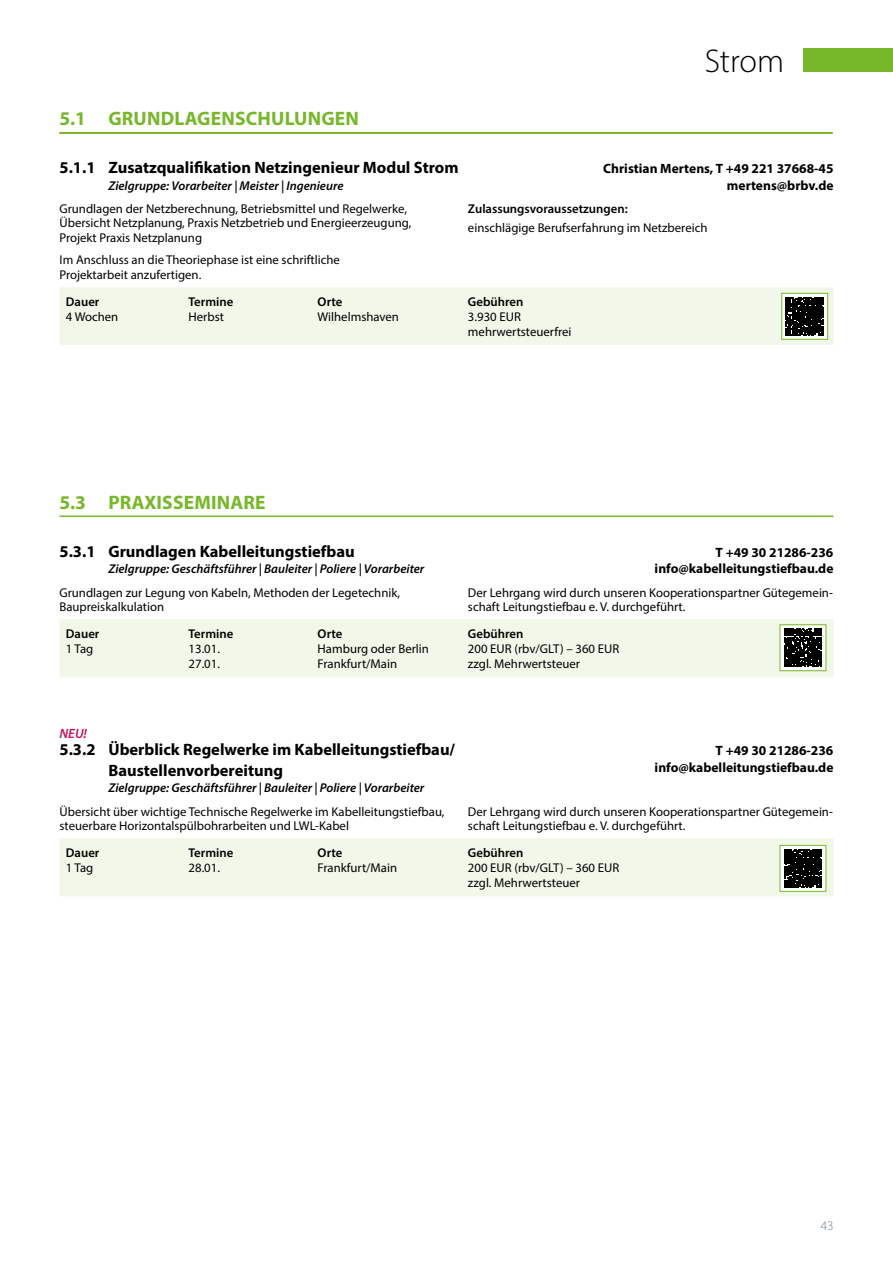
<style>
.page{position:relative;width:893px;height:1263px;background:#fff}
.page>*{position:absolute;margin:0;border:0;box-sizing:border-box;transform-origin:0 0}
.t1{font:300 33px "Myriad Pro";color:#000}
.t2{font:700 19.5px "Myriad Pro";letter-spacing:.01em;color:#76b82a}
.t3{font:700 16.5px/20.2px "Myriad Pro";color:#000}
.t4{font:700 13.5px/16.2px "Myriad Pro";color:#000;text-align:right}
.t5{font:italic 600 13.5px "Myriad Pro";color:#c0155d}
.t6{font:300 13.2px "Myriad Pro";color:#678287}
.t7{font:12.75px/14.2px "Myriad Pro";color:#000}
.t8{font:italic 600 12.75px "Myriad Pro";color:#000}
.t9{font:600 12.75px "Myriad Pro";color:#000}
</style>
<div class="page">
<div style="left:803px;top:48px;width:90px;height:24px;background:#76b82a"></div>
<hr style="left:60px;top:132px;width:773px;height:2px;background:#76b82a">
<div style="left:60px;top:287px;width:773px;height:58px;background:#f1f7e9"></div>
<div style="left:781px;top:293px;width:47px;height:47px;border:1px solid #76b82a"></div>
<hr style="left:60px;top:515px;width:773px;height:2px;background:#76b82a">
<div style="left:60px;top:619px;width:773px;height:58px;background:#f1f7e9"></div>
<div style="left:780px;top:624px;width:46px;height:47px;border:1px solid #76b82a"></div>
<div style="left:60px;top:838px;width:773px;height:58px;background:#f1f7e9"></div>
<div style="left:780px;top:845px;width:46px;height:47px;border:1px solid #76b82a"></div>
<h1 class="t1" style="left:705px;top:41px;width:81px">Strom</h1>
<h2 class="t2" style="left:60px;top:106px;width:301px">5.1 GRUNDLAGENSCHULUNGEN</h2>
<p class="t3" style="left:60px;top:157px;width:401px">5.1.1 Zusatzqualifikation Netzingenieur Modul Strom</p>
<p class="t8" style="left:108px;top:178px;width:237px">Zielgruppe: Vorarbeiter | Meister | Ingenieure</p>
<p class="t4" style="left:603px;top:160px;width:232px">Christian Mertens, T +49 221 37668-45 mertens@brbv.de</p>
<p class="t7" style="left:60px;top:202px;width:353px">Grundlagen der Netzberechnung, Betriebsmittel und Regelwerke,<br>Übersicht Netzplanung, Praxis Netzbetrieb und Energieerzeugung,<br>Projekt Praxis Netzplanung</p>
<p class="t7" style="left:60px;top:253px;width:282px">Im Anschluss an die Theoriephase ist eine schriftliche<br>Projektarbeit anzufertigen.</p>
<p class="t9" style="left:468px;top:201px;width:161px">Zulassungsvoraussetzungen:</p>
<p class="t7" style="left:468px;top:220px;width:241px">einschlägige Berufserfahrung im Netzbereich</p>
<p class="t9" style="left:66px;top:294px;width:35px">Dauer</p>
<p class="t7" style="left:66px;top:309px;width:54px">4 Wochen</p>
<p class="t9" style="left:189px;top:294px;width:46px">Termine</p>
<p class="t7" style="left:189px;top:309px;width:37px">Herbst</p>
<p class="t9" style="left:318px;top:294px;width:26px">Orte</p>
<p class="t7" style="left:318px;top:309px;width:83px">Wilhelmshaven</p>
<p class="t9" style="left:468px;top:294px;width:57px">Gebühren</p>
<p class="t7" style="left:468px;top:309px;width:105px;line-height:14.7px">3.930 EUR mehrwertsteuerfrei</p>
<h2 class="t2" style="left:60px;top:489px;width:208px">5.3 PRAXISSEMINARE</h2>
<p class="t3" style="left:60px;top:540px;width:297px">5.3.1 Grundlagen Kabelleitungstiefbau</p>
<p class="t8" style="left:108px;top:561px;width:317px">Zielgruppe: Geschäftsführer | Bauleiter | Poliere | Vorarbeiter</p>
<p class="t4" style="left:655px;top:544px;width:180px">T +49 30 21286-236 info@kabelleitungstiefbau.de</p>
<p class="t7" style="left:60px;top:585px;width:342px">Grundlagen zur Legung von Kabeln, Methoden der Legetechnik,<br>Baupreiskalkulation</p>
<p class="t7" style="left:468px;top:585px;width:366px">Der Lehrgang wird durch unseren Kooperationspartner Gütegemein&shy;schaft Leitungstiefbau e. V. durchgeführt.</p>
<p class="t9" style="left:66px;top:626px;width:35px">Dauer</p>
<p class="t7" style="left:66px;top:641px;width:29px">1 Tag</p>
<p class="t9" style="left:468px;top:626px;width:57px">Gebühren</p>
<p class="t7" style="left:468px;top:641px;width:153px;line-height:14.7px">200 EUR (rbv/GLT) – 360 EUR zzgl. Mehrwertsteuer</p>
<p class="t9" style="left:189px;top:626px;width:46px">Termine</p>
<p class="t7" style="left:189px;top:641px;width:33px;line-height:14.7px">13.01.<br>27.01.</p>
<p class="t9" style="left:318px;top:626px;width:26px">Orte</p>
<p class="t7" style="left:318px;top:641px;width:113px;line-height:14.7px">Hamburg oder Berlin<br>Frankfurt/Main</p>
<p class="t5" style="left:60px;top:725px;width:29px">NEU!</p>
<p class="t3" style="left:108px;top:739px;width:348px;text-indent:-49px">5.3.2 Überblick Regelwerke im Kabelleitungstiefbau/<br>Baustellenvorbereitung</p>
<p class="t8" style="left:108px;top:780px;width:317px">Zielgruppe: Geschäftsführer | Bauleiter | Poliere | Vorarbeiter</p>
<p class="t4" style="left:655px;top:742px;width:180px">T +49 30 21286-236 info@kabelleitungstiefbau.de</p>
<p class="t7" style="left:60px;top:804px;width:387px">Übersicht über wichtige Technische Regelwerke im Kabelleitungstiefbau, steuerbare Horizontalspülbohrarbeiten und LWL-Kabel</p>
<p class="t7" style="left:468px;top:804px;width:366px">Der Lehrgang wird durch unseren Kooperationspartner Gütegemein&shy;schaft Leitungstiefbau e. V. durchgeführt.</p>
<p class="t9" style="left:66px;top:845px;width:35px">Dauer</p>
<p class="t7" style="left:66px;top:860px;width:29px">1 Tag</p>
<p class="t9" style="left:468px;top:845px;width:57px">Gebühren</p>
<p class="t7" style="left:468px;top:860px;width:153px;line-height:14.7px">200 EUR (rbv/GLT) – 360 EUR zzgl. Mehrwertsteuer</p>
<p class="t9" style="left:189px;top:845px;width:46px">Termine</p>
<p class="t7" style="left:189px;top:860px;width:33px">28.01.</p>
<p class="t9" style="left:318px;top:845px;width:26px">Orte</p>
<p class="t7" style="left:318px;top:860px;width:81px">Frankfurt/Main</p>
<p class="t6" style="left:821px;top:1217px;width:14px">43</p>
</div>
